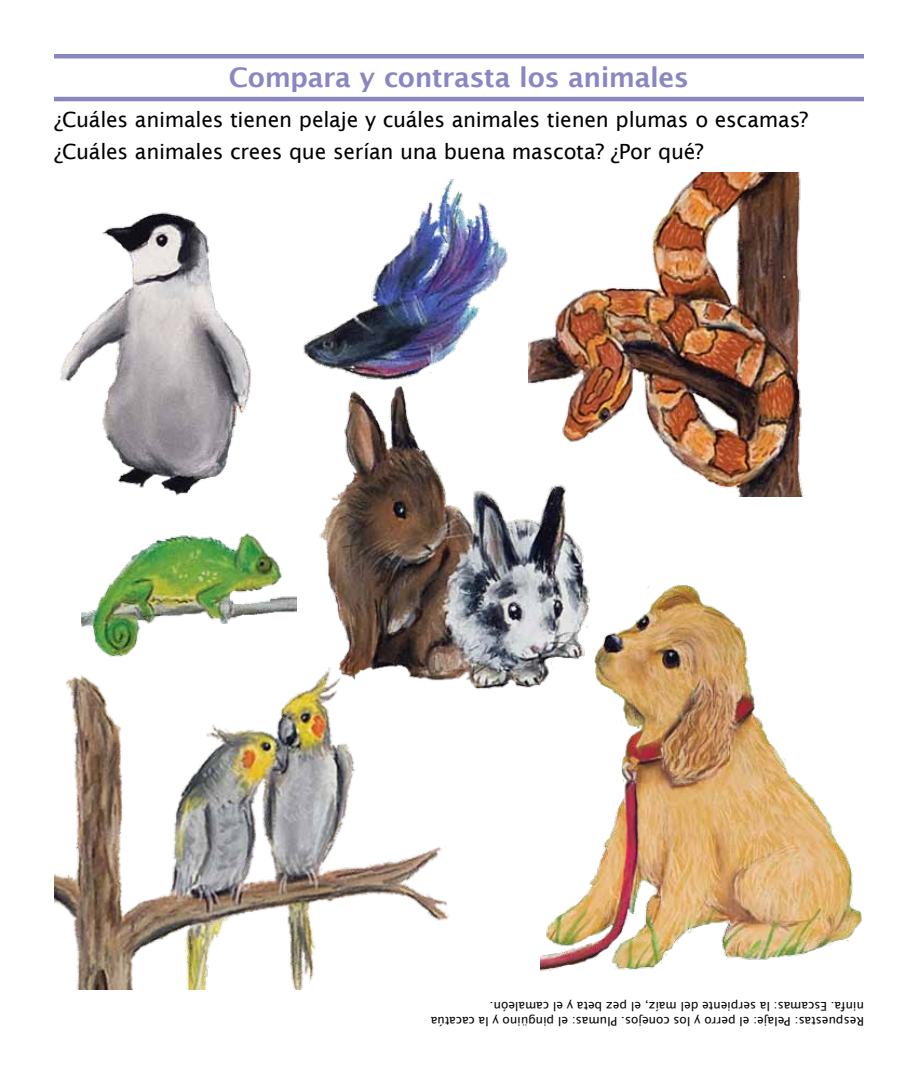
<style>
.page{position:relative;width:918px;height:1080px;background:#fff}
.page>*{position:absolute;margin:0;border:0;box-sizing:border-box;transform-origin:0 0}
.t1{font:600 27px "Lucida Sans";letter-spacing:-.02em;color:#8a86c3}
.t2{font:21px/32px "Lucida Sans";letter-spacing:-.01em;color:#000}
.t3{font:12px/14.4px "Lucida Sans";color:#000}
</style>
<div class="page">
<img style="left:540px;top:585px;width:322px;height:387px">
<img style="left:319px;top:396px;width:302px;height:301px">
<img style="left:60px;top:212px;width:191px;height:284px">
<img style="left:81px;top:533px;width:216px;height:124px">
<img style="left:303px;top:180px;width:205px;height:216px">
<img style="left:528px;top:172px;width:275px;height:324px">
<img style="left:54px;top:666px;width:405px;height:324px">
<hr style="left:54px;top:97px;width:810px;height:4px;background:#8a86c3">
<hr style="left:54px;top:54px;width:810px;height:4px;background:#8a86c3">
<h1 class="t1" style="left:229px;top:62px;width:462px">Compara y contrasta los animales</h1>
<h2 class="t2" style="left:54px;top:104px;width:756px">¿Cuáles animales tienen pelaje y cuáles animales tienen plumas o escamas? ¿Cuáles animales crees que serían una buena mascota? ¿Por qué?</h2>
<p class="t3" style="left:864px;top:1028px;width:435px;rotate:-180deg">Respuestas: Pelaje: el perro y los conejos. Plumas: el pingüino y la cacatúa ninfa. Escamas: la serpiente del maíz, el pez beta y el camaleón.</p>
</div>
